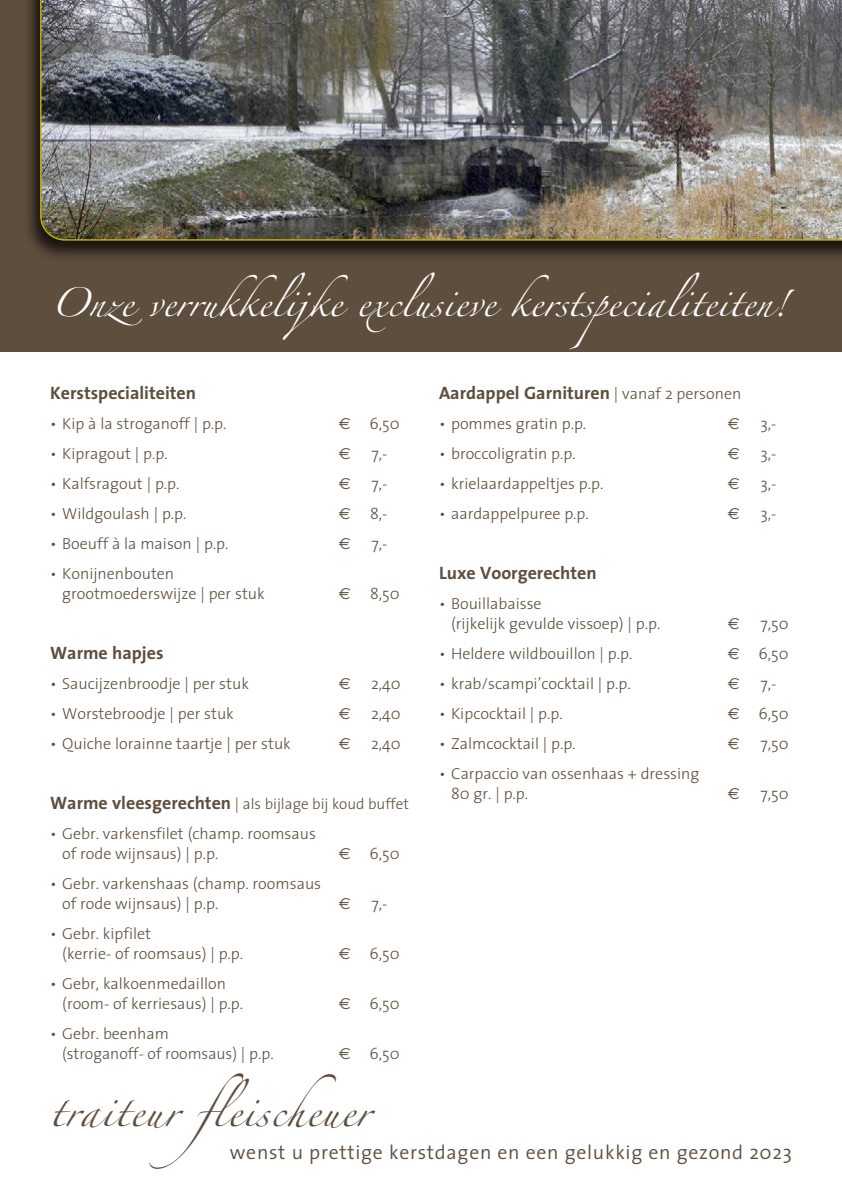
<style>
.page{position:relative;width:842px;height:1191px;background:#fff}
.page>*{position:absolute;margin:0;border:0;box-sizing:border-box;transform-origin:0 0}
.t1{font:28.2px "Zapfino";letter-spacing:.035em;color:#5d4e3e}
.t2{font:26px "Zapfino";letter-spacing:.005em;color:#fff}
.t3{font:300 19.8px "The Sans";letter-spacing:.035em;color:#5d4e3e}
.t4{font:700 18px "The Sans";color:#5d4e3e}
.t5{font:300 16px/20px "The Sans";color:#5d4e3e}
.t6{font:16px "Euro Sans";color:#5d4e3e}
.t7{font:300 15.4px "The Sans";color:#5d4e3e}
.s1{font-family:"Euro Sans";font-weight:400}
.s2{font-weight:700;font-size:18px}
.s3{font-weight:300;font-size:16px}
</style>
<div class="page">
<div style="left:0;top:0;width:842px;height:352px;background:#5d4e3e"></div>
<div style="left:22px;top:0;width:820px;height:262px;background:#000;opacity:.75"></div>
<img style="left:39px;top:0;width:803px;height:241px">
<h2 class="t2" style="left:50px;top:292px;width:738px">Onze verrukkelijke exclusieve kerstspecialiteiten!</h2>
<p class="t4" style="left:50px;top:377px;width:147px">Kerstspecialiteiten</p>
<p class="t5" style="left:50px;top:413px;width:178px">• Kip à la stroganoff | p.p.</p>
<p class="t5" style="left:339px;top:413px;width:62px"><span class="s1">E</span> 6,50</p>
<p class="t5" style="left:50px;top:443px;width:119px">• Kipragout | p.p.</p>
<p class="t6" style="left:339px;top:444px;width:13px">E</p>
<p class="t5" style="left:372px;top:443px;width:17px">7,-</p>
<p class="t5" style="left:50px;top:473px;width:131px">• Kalfsragout | p.p.</p>
<p class="t6" style="left:339px;top:474px;width:13px">E</p>
<p class="t5" style="left:372px;top:473px;width:17px">7,-</p>
<p class="t5" style="left:50px;top:503px;width:138px">• Wildgoulash | p.p.</p>
<p class="t5" style="left:339px;top:503px;width:50px"><span class="s1">E</span> 8,-</p>
<p class="t5" style="left:50px;top:533px;width:180px">• Boeuff à la maison | p.p.</p>
<p class="t6" style="left:339px;top:534px;width:13px">E</p>
<p class="t5" style="left:372px;top:533px;width:17px">7,-</p>
<p class="t5" style="left:62px;top:563px;width:204px;text-indent:-12px">• Konijnenbouten grootmoederswijze | per stuk</p>
<p class="t5" style="left:339px;top:583px;width:62px"><span class="s1">E</span> 8,50</p>
<p class="t4" style="left:50px;top:637px;width:115px">Warme hapjes</p>
<p class="t5" style="left:50px;top:673px;width:200px">• Saucijzenbroodje | per stuk</p>
<p class="t6" style="left:339px;top:674px;width:13px">E</p>
<p class="t5" style="left:371px;top:673px;width:31px">2,40</p>
<p class="t5" style="left:50px;top:703px;width:185px">• Worstebroodje | per stuk</p>
<p class="t6" style="left:339px;top:704px;width:13px">E</p>
<p class="t5" style="left:371px;top:703px;width:31px">2,40</p>
<p class="t5" style="left:50px;top:733px;width:242px">• Quiche lorainne taartje | per stuk</p>
<p class="t6" style="left:339px;top:734px;width:13px">E</p>
<p class="t5" style="left:371px;top:733px;width:31px">2,40</p>
<p class="t7" style="left:50px;top:791px;width:360px"><span class="s2">Warme vleesgerechten</span> | als bijlage bij koud buffet</p>
<p class="t5" style="left:62px;top:823px;width:255px;text-indent:-12px">• Gebr. varkensfilet (champ. roomsaus of rode wijnsaus) | p.p.</p>
<p class="t5" style="left:339px;top:843px;width:62px"><span class="s1">E</span> 6,50</p>
<p class="t5" style="left:62px;top:873px;width:260px;text-indent:-12px">• Gebr. varkenshaas (champ. roomsaus of rode wijnsaus) | p.p.</p>
<p class="t5" style="left:62px;top:923px;width:182px;text-indent:-12px">• Gebr. kipfilet<br>(kerrie- of roomsaus) | p.p.</p>
<p class="t5" style="left:62px;top:973px;width:182px;text-indent:-12px">• Gebr, kalkoenmedaillon (room- of kerriesaus) | p.p.</p>
<p class="t5" style="left:62px;top:1023px;width:213px;text-indent:-12px">• Gebr. beenham<br>(stroganoff- of roomsaus) | p.p.</p>
<p class="t6" style="left:339px;top:894px;width:13px">E</p>
<p class="t5" style="left:372px;top:893px;width:17px">7,-</p>
<p class="t5" style="left:339px;top:943px;width:62px"><span class="s1">E</span> 6,50</p>
<p class="t5" style="left:339px;top:993px;width:62px"><span class="s1">E</span> 6,50</p>
<p class="t5" style="left:339px;top:1043px;width:62px"><span class="s1">E</span> 6,50</p>
<p class="t4" style="left:439px;top:377px;width:304px">Aardappel Garnituren <span class="s3">| vanaf 2 personen</span></p>
<p class="t5" style="left:439px;top:413px;width:149px">• pommes gratin p.p.</p>
<p class="t6" style="left:728px;top:414px;width:13px">E</p>
<p class="t5" style="left:760px;top:413px;width:17px">3,-</p>
<p class="t5" style="left:439px;top:443px;width:138px">• broccoligratin p.p.</p>
<p class="t6" style="left:728px;top:444px;width:13px">E</p>
<p class="t5" style="left:760px;top:443px;width:17px">3,-</p>
<p class="t5" style="left:439px;top:473px;width:166px">• krielaardappeltjes p.p.</p>
<p class="t6" style="left:728px;top:474px;width:13px">E</p>
<p class="t5" style="left:760px;top:473px;width:17px">3,-</p>
<p class="t5" style="left:439px;top:503px;width:151px">• aardappelpuree p.p.</p>
<p class="t6" style="left:728px;top:504px;width:13px">E</p>
<p class="t5" style="left:760px;top:503px;width:17px">3,-</p>
<p class="t4" style="left:439px;top:557px;width:159px">Luxe Voorgerechten</p>
<p class="t5" style="left:451px;top:593px;width:211px;text-indent:-12px">• Bouillabaisse<br>(rijkelijk gevulde vissoep) | p.p.</p>
<p class="t6" style="left:728px;top:614px;width:13px">E</p>
<p class="t5" style="left:760px;top:613px;width:30px">7,50</p>
<p class="t5" style="left:439px;top:643px;width:195px">• Heldere wildbouillon | p.p.</p>
<p class="t5" style="left:728px;top:643px;width:62px"><span class="s1">E</span> 6,50</p>
<p class="t5" style="left:439px;top:673px;width:193px">• krab/scampi’cocktail | p.p.</p>
<p class="t6" style="left:728px;top:674px;width:13px">E</p>
<p class="t5" style="left:760px;top:673px;width:17px">7,-</p>
<p class="t5" style="left:439px;top:703px;width:125px">• Kipcocktail | p.p.</p>
<p class="t5" style="left:728px;top:703px;width:62px"><span class="s1">E</span> 6,50</p>
<p class="t5" style="left:439px;top:733px;width:138px">• Zalmcocktail | p.p.</p>
<p class="t6" style="left:728px;top:734px;width:13px">E</p>
<p class="t5" style="left:760px;top:733px;width:30px">7,50</p>
<p class="t5" style="left:451px;top:763px;width:250px;text-indent:-12px">• Carpaccio van ossenhaas + dressing<br>80 gr. | p.p.</p>
<p class="t6" style="left:728px;top:784px;width:13px">E</p>
<p class="t5" style="left:760px;top:783px;width:30px">7,50</p>
<h1 class="t1" style="left:50px;top:1100px;width:321px">traiteur fleischeuer</h1>
<p class="t3" style="left:230px;top:1136px;width:563px">wenst u prettige kerstdagen en een gelukkig en gezond 2023</p>
</div>
